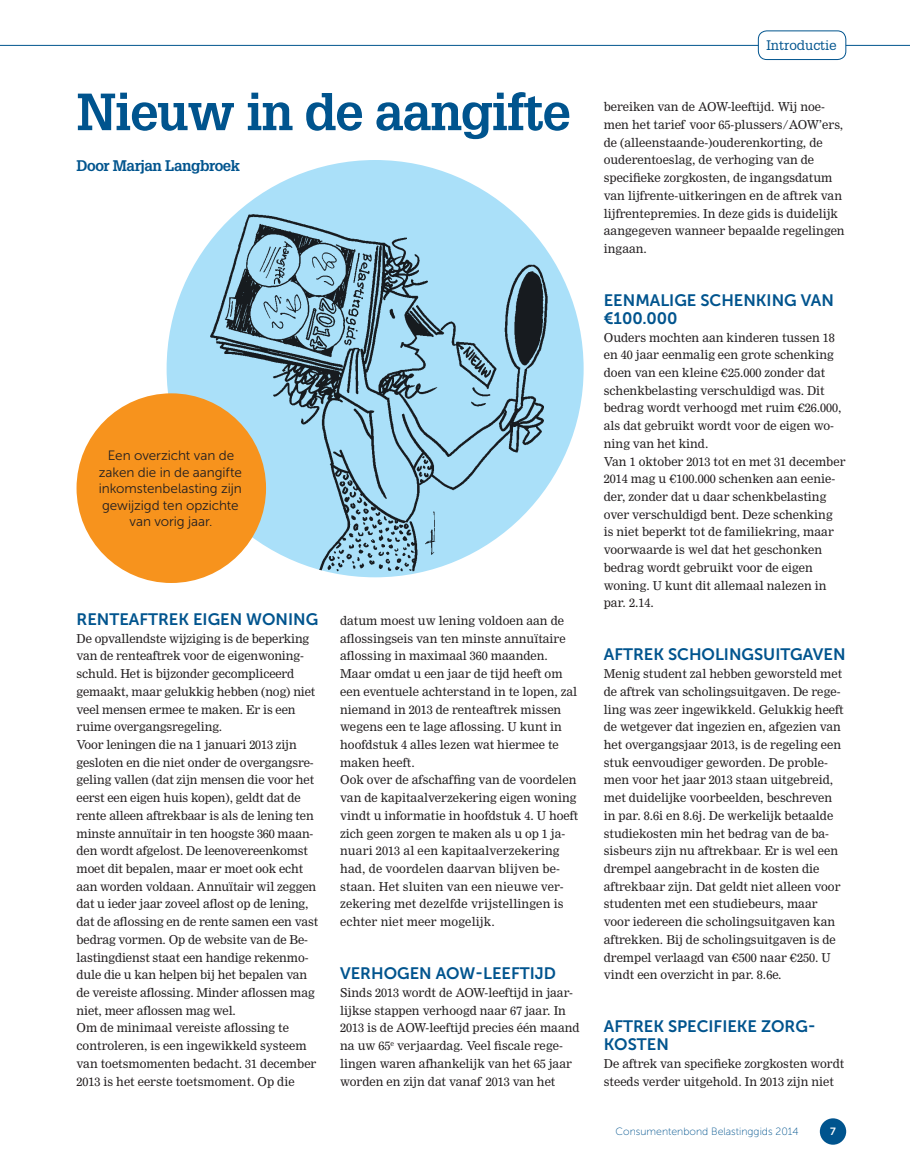
<style>
.page{position:relative;width:910px;height:1166px;background:#fff}
.page>*{position:absolute;margin:0;border:0;box-sizing:border-box;transform-origin:0 0}
.Hoofdstuk_kop{font:700 51px "Glypha LT Std";letter-spacing:-.03em;color:#00548e}
.B_Kop{font:16.5px/17.7px "Museo Sans 700";color:#00548e}
.Hoofdstuk_kop-2{font:700 15px "Glypha LT Std";letter-spacing:-.03em;color:#00548e}
._02_Hoofdartikel{font:13.5px/16.5px "Museo Sans 300";letter-spacing:-.005em;color:#231f20;text-align:center}
.d_kop{font:13.5px "Glypha LT Std";color:#00548e}
.bodytekst{font:12px/17.7px "Nimrod MT Std";color:#231f20}
.t1{font:10.5px "Museo Sans 100";color:#00548e}
.t2{font:10.5px "Museo Sans 700";color:#fff}
</style>
<div class="page">
<div style="left:820px;top:1117px;width:26px;height:27px;background:#00548e;border-radius:50%"></div>
<hr style="left:0;top:45px;width:910px;height:1px;background:#00548e">
<svg style="left:180px;top:160px;width:399px;height:292px"></svg>
<img style="left:205px;top:200px;width:360px;height:377px">
<img style="left:422px;top:510px;width:17px;height:46px">
<div style="left:77px;top:393px;width:189px;height:190px;background:#f7931d;border-radius:50%"></div>
<div style="left:758px;top:31px;width:88px;height:28px;background:#fff;border-radius:9px"></div>
<div style="left:758px;top:30px;width:88px;height:30px;border:1px solid #00548e;border-radius:9px"></div>
<p class="Hoofdstuk_kop" style="left:77px;top:80px;width:496px">Nieuw in de aangifte</p>
<p class="Hoofdstuk_kop-2" style="left:77px;top:156px;width:165px">Door Marjan Langbroek</p>
<p class="_02_Hoofdartikel" style="left:99px;top:447px;width:145px">Een overzicht van de zaken die in de aangifte inkomstenbelasting zijn gewijzigd ten opzichte van vorig jaar.</p>
<p class="B_Kop" style="left:77px;top:610px;width:243px">RENTEAFTREK EIGEN WONING</p>
<p class="bodytekst" style="left:77px;top:629px;width:240px">De opvallendste wijziging is de beperking van de renteaftrek voor de eigenwoning&shy;schuld. Het is bijzonder gecompliceerd gemaakt, maar gelukkig hebben (nog) niet veel mensen ermee te maken. Er is een ruime overgangsregeling.</p>
<p class="bodytekst" style="left:77px;top:735px;width:243px">Voor leningen die na 1 januari 2013 zijn gesloten en die niet onder de overgangsre&shy;geling vallen (dat zijn mensen die voor het eerst een eigen huis kopen), geldt dat de rente alleen aftrekbaar is als de lening ten minste annuïtair in ten hoogste 360 maan&shy;den wordt afgelost. De leenovereenkomst moet dit bepalen, maar er moet ook echt aan worden voldaan. Annuïtair wil zeggen dat u ieder jaar zoveel aflost op de lening, dat de aflossing en de rente samen een vast bedrag vormen. Op de website van de Be&shy;lastingdienst staat een handige rekenmo&shy;dule die u kan helpen bij het bepalen van de vereiste aflossing. Minder aflossen mag niet, meer aflossen mag wel.</p>
<p class="bodytekst" style="left:77px;top:1019px;width:241px">Om de minimaal vereiste aflossing te controleren, is een ingewikkeld systeem van toetsmomenten bedacht. 31 december 2013 is het eerste toetsmoment. Op die</p>
<p class="bodytekst" style="left:340px;top:611px;width:239px">datum moest uw lening voldoen aan de aflossingseis van ten minste annuïtaire aflossing in maximaal 360 maanden.<br>Maar omdat u een jaar de tijd heeft om een eventuele achterstand in te lopen, zal niemand in 2013 de renteaftrek missen wegens een te lage aflossing. U kunt in hoofdstuk 4 alles lezen wat hiermee te maken heeft.</p>
<p class="bodytekst" style="left:340px;top:771px;width:240px">Ook over de afschaffing van de voordelen van de kapitaalverzekering eigen woning vindt u informatie in hoofdstuk 4. U hoeft zich geen zorgen te maken als u op 1 ja&shy;nuari 2013 al een kapitaalverzekering had, de voordelen daarvan blijven be&shy;staan. Het sluiten van een nieuwe ver&shy;zekering met dezelfde vrijstellingen is echter niet meer mogelijk.</p>
<p class="B_Kop" style="left:340px;top:964px;width:217px">VERHOGEN AOW-LEEFTIJD</p>
<p class="bodytekst" style="left:340px;top:983px;width:241px">Sinds 2013 wordt de AOW-leeftijd in jaar&shy;lijkse stappen verhoogd naar 67 jaar. In 2013 is de AOW-leeftijd precies één maand na uw 65<sup>e</sup> verjaardag. Veel fiscale rege&shy;lingen waren afhankelijk van het 65 jaar worden en zijn dat vanaf 2013 van het</p>
<p class="d_kop" style="left:766px;top:37px;width:72px">Introductie</p>
<p class="bodytekst" style="left:604px;top:98px;width:242px">bereiken van de AOW-leeftijd. Wij noe&shy;men het tarief voor 65-plussers/AOW’ers, de (alleenstaande-)ouderenkorting, de ouderentoeslag, de verhoging van de specifieke zorgkosten, de ingangsdatum van lijfrente-uitkeringen en de aftrek van lijfrentepremies. In deze gids is duidelijk aangegeven wanneer bepaalde regelingen ingaan.</p>
<p class="B_Kop" style="left:604px;top:291px;width:232px">EENMALIGE SCHENKING VAN €100.000</p>
<p class="bodytekst" style="left:604px;top:328px;width:239px">Ouders mochten aan kinderen tussen 18 en 40 jaar eenmalig een grote schenking doen van een kleine €25.000 zonder dat schenkbelasting verschuldigd was. Dit bedrag wordt verhoogd met ruim €26.000, als dat gebruikt wordt voor de eigen wo&shy;ning van het kind.</p>
<p class="bodytekst" style="left:604px;top:452px;width:243px">Van 1 oktober 2013 tot en met 31 december 2014 mag u €100.000 schenken aan eenie&shy;der, zonder dat u daar schenkbelasting over verschuldigd bent. Deze schenking<br>is niet beperkt tot de familiekring, maar voorwaarde is wel dat het geschonken bedrag wordt gebruikt voor de eigen woning. U kunt dit allemaal nalezen in par. 2.14.</p>
<p class="B_Kop" style="left:604px;top:645px;width:243px">AFTREK SCHOLINGSUITGAVEN</p>
<p class="bodytekst" style="left:604px;top:665px;width:241px">Menig student zal hebben geworsteld met de aftrek van scholingsuitgaven. De rege&shy;ling was zeer ingewikkeld. Gelukkig heeft de wetgever dat ingezien en, afgezien van het overgangsjaar 2013, is de regeling een stuk eenvoudiger geworden. De proble&shy;men voor het jaar 2013 staan uitgebreid, met duidelijke voorbeelden, beschreven in par. 8.6i en 8.6j. De werkelijk betaalde studiekosten min het bedrag van de ba&shy;sisbeurs zijn nu aftrekbaar. Er is wel een drempel aangebracht in de kosten die aftrekbaar zijn. Dat geldt niet alleen voor studenten met een studiebeurs, maar voor iedereen die scholingsuitgaven kan aftrekken. Bij de scholingsuitgaven is de drempel verlaagd van €500 naar €250. U vindt een overzicht in par. 8.6e.</p>
<p class="B_Kop" style="left:604px;top:1017px;width:214px">AFTREK SPECIFIEKE ZORG-<br>KOSTEN</p>
<p class="bodytekst" style="left:604px;top:1054px;width:242px">De aftrek van specifieke zorgkosten wordt steeds verder uitgehold. In 2013 zijn niet</p>
<p class="t1" style="left:616px;top:1125px;width:185px">Consumentenbond Belastinggids 2014</p>
<p class="t2" style="left:830px;top:1125px;width:7px">7</p>
</div>
